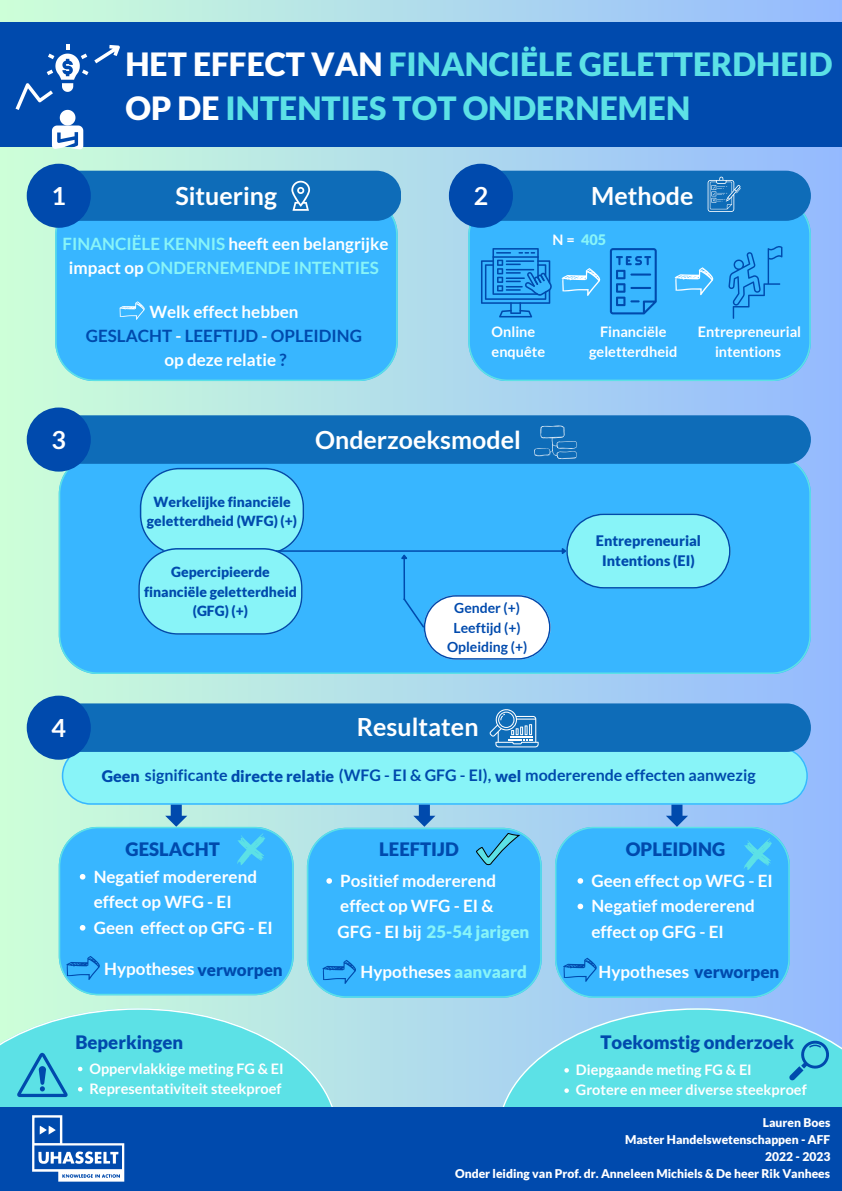
<style>
.page{position:relative;width:842px;height:1191px;background:#fff}
.page>*{position:absolute;margin:0;border:0;box-sizing:border-box;transform-origin:0 0}
.t1{font:900 32px/44.6px "Lato";color:#5ce1e6}
.t2{font:700 25px "Lato";color:#fff}
.t3{font:900 18.5px "Lato";color:#004aad}
.t4{font:700 17px/25.5px "Lato";color:#fff}
.t5{font:700 17px/23.6px "Lato";color:#88f4f8;text-align:center}
.t6{font:700 17px "Lato";color:#004aad}
.t7{font:900 17px "Lato";color:#88f4f8}
.t8{font:900 17px "Lato";color:#004aad}
.t9{font:700 16px "Lato";color:#004aad}
.t10{font:700 14.5px/20.2px "Lato";color:#fff;text-align:center}
.t11{font:900 14.5px/20.2px "Lato";color:#004aad;text-align:center}
.t12{font:900 14.5px "Lato";color:#88f4f8}
.t13{font:900 14px/19.5px "Lato";color:#004aad;text-align:center}
.t14{font:700 14px "Lato";color:#004aad}
.t15{font:900 12.1px "Lato";color:#fff}
.s1{color:#fff}
.s2{color:#004aad}
.s3{font-weight:700;color:#fff}
.s4{font-weight:900}
.s5{font-weight:900;color:#88f4f8}
.s6{font-weight:900;color:#004aad}
</style>
<div class="page">
<div style="left:0;top:0;width:842px;height:1191px;background:linear-gradient(to right,#ccfed8,#94b9fe)"></div>
<div style="left:0;top:22px;width:842px;height:125px;background:#004aad"></div>
<svg style="left:0;top:1008px;width:338px;height:99px;background:#74e3e5"></svg>
<svg style="left:498px;top:1008px;width:344px;height:99px;background:#6edde9"></svg>
<div style="left:0;top:1107px;width:842px;height:84px;background:#004aad"></div>
<svg style="left:16px;top:45px;width:104px;height:104px"></svg>
<div style="left:55px;top:221px;width:343px;height:160px;background:#38b6ff"></div>
<div style="left:27px;top:164px;width:64px;height:64px;background:#004aad;border-radius:50%"></div>
<div style="left:468px;top:221px;width:343px;height:160px;background:#38b6ff"></div>
<div style="left:449px;top:164px;width:64px;height:64px;background:#004aad;border-radius:50%"></div>
<svg style="left:59px;top:659px;width:752px;height:15px;background:#41bbfb"></svg>
<div style="left:27px;top:407px;width:64px;height:64px;background:#004aad;border-radius:50%"></div>
<svg style="left:501px;top:171px;width:310px;height:50px;background:#136eba"></svg>
<svg style="left:79px;top:171px;width:322px;height:50px;background:#126eb9"></svg>
<div style="left:62px;top:752px;width:746px;height:52px;background:#88f4f8"></div>
<svg style="left:481px;top:248px;width:71px;height:69px;background:#2795e6"></svg>
<svg style="left:562px;top:268px;width:38px;height:28px"></svg>
<svg style="left:610px;top:248px;width:47px;height:66px;background:#2797e7"></svg>
<svg style="left:728px;top:245px;width:54px;height:74px;background:#30a7f4"></svg>
<svg style="left:675px;top:267px;width:38px;height:28px"></svg>
<svg style="left:59px;top:804px;width:235px;height:191px;background:#4bbef9"></svg>
<svg style="left:17px;top:1053px;width:51px;height:44px;background:#44bad7"></svg>
<svg style="left:789px;top:1039px;width:41px;height:41px;background:#49c1da"></svg>
<div style="left:27px;top:695px;width:64px;height:64px;background:#004aad;border-radius:50%"></div>
<svg style="left:32px;top:1115px;width:92px;height:66px"></svg>
<svg style="left:79px;top:703px;width:732px;height:49px;background:#136fb9"></svg>
<svg style="left:119px;top:301px;width:26px;height:19px"></svg>
<svg style="left:78px;top:1066px;width:4px;height:5px"></svg>
<svg style="left:78px;top:1087px;width:4px;height:4px"></svg>
<svg style="left:564px;top:1068px;width:5px;height:4px"></svg>
<svg style="left:564px;top:1088px;width:5px;height:5px"></svg>
<svg style="left:55px;top:415px;width:756px;height:244px;background:#46b4ee"></svg>
<svg style="left:307px;top:804px;width:235px;height:193px;background:#49bbfa"></svg>
<svg style="left:555px;top:804px;width:235px;height:193px;background:#46b8fc"></svg>
<p class="t1" style="left:125px;top:41px;width:708px"><span class="s1">HET EFFECT VAN</span> FINANCIËLE GELETTERDHEID<br><span class="s1">OP DE</span> INTENTIES TOT ONDERNEMEN</p>
<p class="t2" style="left:175px;top:180px;width:103px">Situering</p>
<p class="t2" style="left:52px;top:180px;width:16px">1</p>
<p class="t2" style="left:474px;top:180px;width:16px">2</p>
<p class="t2" style="left:591px;top:180px;width:104px">Methode</p>
<p class="t5" style="left:62px;top:232px;width:328px">FINANCIËLE KENNIS <span class="s1">heeft een belangrijke impact op</span> ONDERNEMENDE INTENTIES</p>
<p class="t4" style="left:149px;top:299px;width:151px">Welk effect hebben</p>
<p class="t6" style="left:86px;top:325px;width:278px">GESLACHT <span class="s1">-</span> LEEFTIJD <span class="s1">-</span> OPLEIDING</p>
<p class="t4" style="left:165px;top:346px;width:123px">op deze relatie <span class="s2">?</span></p>
<p class="t12" style="left:553px;top:230px;width:55px"><span class="s3">N=</span> 405</p>
<p class="t10" style="left:492px;top:321px;width:45px">Online</p>
<p class="t10" style="left:492px;top:342px;width:55px">enquête</p>
<p class="t10" style="left:589px;top:321px;width:90px">Financiële geletterdheid</p>
<p class="t10" style="left:698px;top:321px;width:105px">Entrepreneurial intentions</p>
<p class="t2" style="left:52px;top:424px;width:16px">3</p>
<p class="t13" style="left:147px;top:492px;width:152px">Werkelijke financiële geletterdheid (WFG) (+)</p>
<p class="t13" style="left:144px;top:562px;width:154px">Gepercipieerde financiële geletterdheid (GFG) (+)</p>
<p class="t2" style="left:315px;top:424px;width:207px">Onderzoeksmodel</p>
<p class="t14" style="left:454px;top:599px;width:67px">Gender (+)</p>
<p class="t14" style="left:453px;top:619px;width:69px">Leeftijd (+)</p>
<p class="t14" style="left:447px;top:638px;width:82px">Opleiding (+)</p>
<p class="t11" style="left:596px;top:530px;width:107px">Entrepreneurial<br>Intentions (EI)</p>
<p class="t2" style="left:52px;top:712px;width:16px">4</p>
<p class="t2" style="left:357px;top:711px;width:123px">Resultaten</p>
<p class="t9" style="left:102px;top:765px;width:655px"><span class="s4">Geen</span> significante <span class="s4">directe relatie</span> (WFG - EI &amp; GFG - EI), <span class="s4">wel</span> modererende effecten aanwezig</p>
<p class="t3" style="left:126px;top:838px;width:96px">GESLACHT</p>
<p class="t3" style="left:379px;top:838px;width:81px">LEEFTIJD</p>
<p class="t3" style="left:626px;top:838px;width:101px">OPLEIDING</p>
<p class="t4" style="left:94px;top:863px;width:165px">Negatief modererend effect op WFG - EI</p>
<p class="t4" style="left:94px;top:914px;width:181px">Geen effect op GFG - EI</p>
<p class="t4" style="left:104px;top:955px;width:92px">Hypotheses</p>
<p class="t8" style="left:197px;top:959px;width:87px">verworpen</p>
<p class="t3" style="left:75px;top:1030px;width:109px">Beperkingen</p>
<p class="t10" style="left:89px;top:1057px;width:196px">Oppervlakkige meting FG &amp; EI</p>
<p class="t10" style="left:89px;top:1078px;width:194px">Representativiteit steekproef</p>
<p class="t4" style="left:340px;top:867px;width:158px">Positief modererend effect op WFG - EI &amp;</p>
<p class="t7" style="left:338px;top:921px;width:193px"><span class="s3">GFG - EI bij</span> 25-54 jarigen</p>
<p class="t4" style="left:361px;top:959px;width:168px">Hypotheses <span class="s5">aanvaard</span></p>
<p class="t4" style="left:591px;top:867px;width:183px">Geen effect op WFG - EI</p>
<p class="t4" style="left:591px;top:893px;width:165px">Negatief modererend effect op GFG - EI</p>
<p class="t4" style="left:599px;top:959px;width:182px">Hypotheses <span class="s6">verworpen</span></p>
<p class="t3" style="left:600px;top:1030px;width:195px">Toekomstig onderzoek</p>
<p class="t10" style="left:576px;top:1059px;width:177px">Diepgaande meting FG &amp; EI</p>
<p class="t10" style="left:576px;top:1079px;width:232px">Grotere en meer diverse steekproef</p>
<p class="t15" style="left:763px;top:1115px;width:69px">Lauren Boes</p>
<p class="t15" style="left:625px;top:1132px;width:207px">Master Handelswetenschappen - AFF</p>
<p class="t15" style="left:765px;top:1149px;width:67px">2022 - 2023</p>
<p class="t15" style="left:455px;top:1165px;width:377px">Onder leiding van Prof. dr. Anneleen Michiels &amp; De heer Rik Vanhees</p>
</div>
